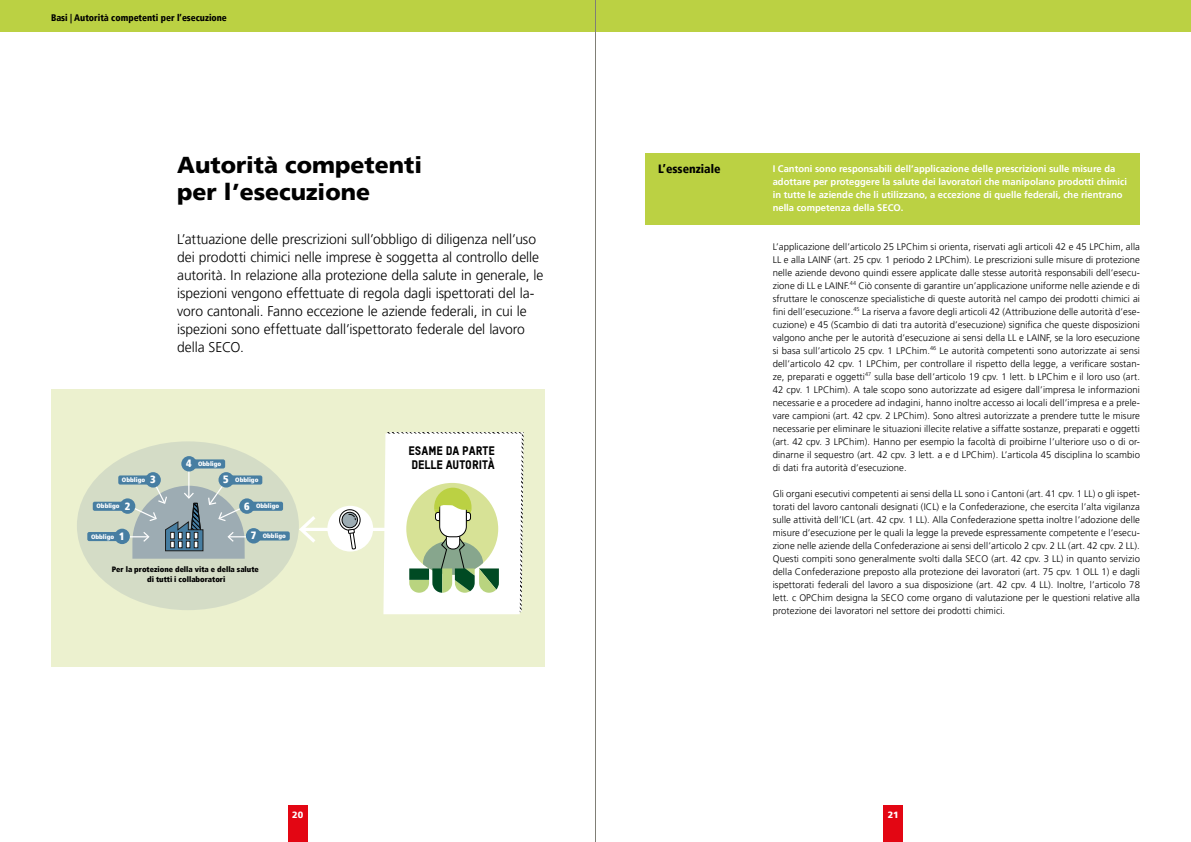
<style>
.page{position:relative;width:1191px;height:842px;background:#fff}
.page>*{position:absolute;margin:0;border:0;box-sizing:border-box;transform-origin:0 0}
.H2_Unterkapitel_Grundlagen{font:900 23px/27px "Frutiger LT Pro";color:#000}
.Lead_2{font:300 14px/18px "Frutiger LT Pro";letter-spacing:-.005em;color:#000}
.t1{font:12.2px/13.8px "TSTAR Headline";color:#000}
.t2{font:900 condensed 12px "Frutiger LT Pro";color:#000}
.Standard_Folgeabsatz{font:300 9.5px/13px "Frutiger LT Pro";letter-spacing:.01em;color:#000;text-align:justify}
.Das_Wichtigste{font:700 9.5px/13px "Frutiger LT Pro";color:#fff}
.t3{font:900 condensed 9.5px "Frutiger LT Pro";color:#000}
.t4{font:900 9px "Frutiger LT Pro";color:#fff}
.t5{font:900 condensed 7.7px/9.3px "Frutiger LT Pro";color:#000;text-align:center}
.t6{font:900 condensed 6.3px "Frutiger LT Pro";color:#fff}
.s1{font-size:10.6px}
</style>
<div class="page">
<div style="left:288px;top:805px;width:20px;height:37px;background:#e30613"></div>
<div style="left:883px;top:805px;width:20px;height:37px;background:#e30613"></div>
<div style="left:51px;top:390px;width:493px;height:277px;background:#ecf1cf"></div>
<hr style="left:302px;top:528px;width:88px;height:3px;background:#fff">
<svg style="left:299px;top:516px;width:16px;height:27px"></svg>
<div style="left:77px;top:441px;width:222px;height:169px;background:#d4dcc6;border-radius:50%"></div>
<svg style="left:383px;top:432px;width:140px;height:182px;background:#e2e9d5"></svg>
<div style="left:327px;top:506px;width:46px;height:45px;background:#fff;border-radius:50%"></div>
<svg style="left:339px;top:509px;width:22px;height:41px"></svg>
<svg style="left:87px;top:470px;width:167px;height:89px"></svg>
<div style="left:114px;top:529px;width:16px;height:15px;background:#477ea2;border-radius:50%"></div>
<div style="left:225px;top:475px;width:37px;height:10px;background:#477ea2;border-radius:2px"></div>
<div style="left:218px;top:472px;width:16px;height:16px;background:#477ea2;border-radius:50%"></div>
<div style="left:246px;top:502px;width:37px;height:9px;background:#477ea2;border-radius:2px"></div>
<div style="left:239px;top:498px;width:16px;height:16px;background:#477ea2;border-radius:50%"></div>
<div style="left:252px;top:531px;width:38px;height:9px;background:#477ea2;border-radius:2px"></div>
<div style="left:246px;top:528px;width:15px;height:15px;background:#477ea2;border-radius:50%"></div>
<div style="left:188px;top:459px;width:37px;height:9px;background:#477ea2;border-radius:2px"></div>
<div style="left:181px;top:456px;width:16px;height:15px;background:#477ea2;border-radius:50%"></div>
<div style="left:0;top:0;width:1191px;height:32px;background:#bbd143"></div>
<div style="left:645px;top:153px;width:495px;height:71px;background:#bbd143"></div>
<hr style="left:595px;top:0;width:1px;height:842px;background:#807f76">
<p class="t3" style="left:51px;top:12px;width:177px">Basi | Autorità competenti per l’esecuzione</p>
<h2 class="H2_Unterkapitel_Grundlagen" style="left:177px;top:152px;width:246px">Autorità competenti per l’esecuzione</h2>
<p class="Lead_2" style="left:177px;top:230px;width:368px">L’attuazione delle prescrizioni sull’obbligo di diligenza nell’uso dei prodotti chimici nelle imprese è soggetta al controllo delle autorità. In relazione alla protezione della salute in generale, le ispezioni vengono effettuate di regola dagli ispettorati del la&shy;voro cantonali. Fanno eccezione le aziende federali, in cui le ispezioni sono effettuate dall’ispettorato federale del lavoro della SECO.</p>
<p class="t6" style="left:122px;top:476px;width:35px">Obbligo <span class="s1">3</span></p>
<p class="t6" style="left:96px;top:502px;width:35px">Obbligo <span class="s1">2</span></p>
<p class="t6" style="left:91px;top:533px;width:35px">Obbligo <span class="s1">1</span></p>
<p class="t6" style="left:186px;top:460px;width:37px"><span class="s1">4</span> Obbligo</p>
<p class="t6" style="left:223px;top:476px;width:37px"><span class="s1">5</span> Obbligo</p>
<p class="t6" style="left:244px;top:502px;width:37px"><span class="s1">6</span> Obbligo</p>
<p class="t6" style="left:251px;top:532px;width:37px"><span class="s1">7</span> Obbligo</p>
<p class="t5" style="left:112px;top:565px;width:148px">Per la protezione della vita e della salute di tutti i collaboratori</p>
<p class="t1" style="left:408px;top:443px;width:88px">ESAME DA PARTE<br>DELLE AUTORITÀ</p>
<p class="t2" style="left:658px;top:162px;width:64px">L’essenziale</p>
<p class="Das_Wichtigste" style="left:772px;top:162px;width:356px">I Cantoni sono responsabili dell’applicazione delle prescrizioni sulle misure da adottare per proteggere la salute dei lavoratori che manipolano prodotti chimici in tutte le aziende che li utilizzano, a eccezione di quelle federali, che rientrano nella competenza della SECO.</p>
<p class="Standard_Folgeabsatz" style="left:772px;top:240px;width:369px">L’applicazione dell’articolo 25 LPChim si orienta, riservati agli articoli 42 e 45 LPChim, alla LL e alla LAINF (art. 25 cpv. 1 periodo 2 LPChim). Le prescrizioni sulle misure di protezione nelle aziende devono quindi essere applicate dalle stesse autorità responsabili dell’esecu&shy;zione di LL e LAINF.<sup>44</sup> Ciò consente di garantire un’applicazione uniforme nelle aziende e di sfruttare le conoscenze specialistiche di queste autorità nel campo dei prodotti chimici ai fini dell’esecuzione.<sup>45</sup> La riserva a favore degli articoli 42 (Attribuzione delle autorità d’ese&shy;cuzione) e 45 (Scambio di dati tra autorità d’esecuzione) significa che queste disposizioni valgono anche per le autorità d’esecuzione ai sensi della LL e LAINF, se la loro esecuzione si basa sull’articolo 25 cpv. 1 LPChim.<sup>46</sup> Le autorità competenti sono autorizzate ai sensi dell’articolo 42 cpv. 1 LPChim, per controllare il rispetto della legge, a verificare sostan&shy;ze, preparati e oggetti<sup>47</sup> sulla base dell’articolo 19 cpv. 1 lett. b LPChim e il loro uso (art.<br>42 cpv. 1 LPChim). A tale scopo sono autorizzate ad esigere dall’impresa le informazioni necessarie e a procedere ad indagini, hanno inoltre accesso ai locali dell’impresa e a prele&shy;vare campioni (art. 42 cpv. 2 LPChim). Sono altresì autorizzate a prendere tutte le misure necessarie per eliminare le situazioni illecite relative a siffatte sostanze, preparati e oggetti (art. 42 cpv. 3 LPChim). Hanno per esempio la facoltà di proibirne l’ulteriore uso o di or&shy;dinarne il sequestro (art. 42 cpv. 3 lett. a e d LPChim). L’articola 45 disciplina lo scambio di dati fra autorità d’esecuzione.</p>
<p class="Standard_Folgeabsatz" style="left:772px;top:487px;width:369px">Gli organi esecutivi competenti ai sensi della LL sono i Cantoni (art. 41 cpv. 1 LL) o gli ispet&shy;torati del lavoro cantonali designati (ICL) e la Confederazione, che esercita l’alta vigilanza sulle attività dell’ICL (art. 42 cpv. 1 LL). Alla Confederazione spetta inoltre l’adozione delle misure d’esecuzione per le quali la legge la prevede espressamente competente e l’esecu&shy;zione nelle aziende della Confederazione ai sensi dell’articolo 2 cpv. 2 LL (art. 42 cpv. 2 LL).<br>Questi compiti sono generalmente svolti dalla SECO (art. 42 cpv. 3 LL) in quanto servizio della Confederazione preposto alla protezione dei lavoratori (art. 75 cpv. 1 OLL 1) e dagli ispettorati federali del lavoro a sua disposizione (art. 42 cpv. 4 LL). Inoltre, l’articolo 78 lett. c OPChim designa la SECO come organo di valutazione per le questioni relative alla protezione dei lavoratori nel settore dei prodotti chimici.</p>
<p class="t4" style="left:292px;top:809px;width:13px">20</p>
<p class="t4" style="left:887px;top:809px;width:13px">21</p>
</div>
